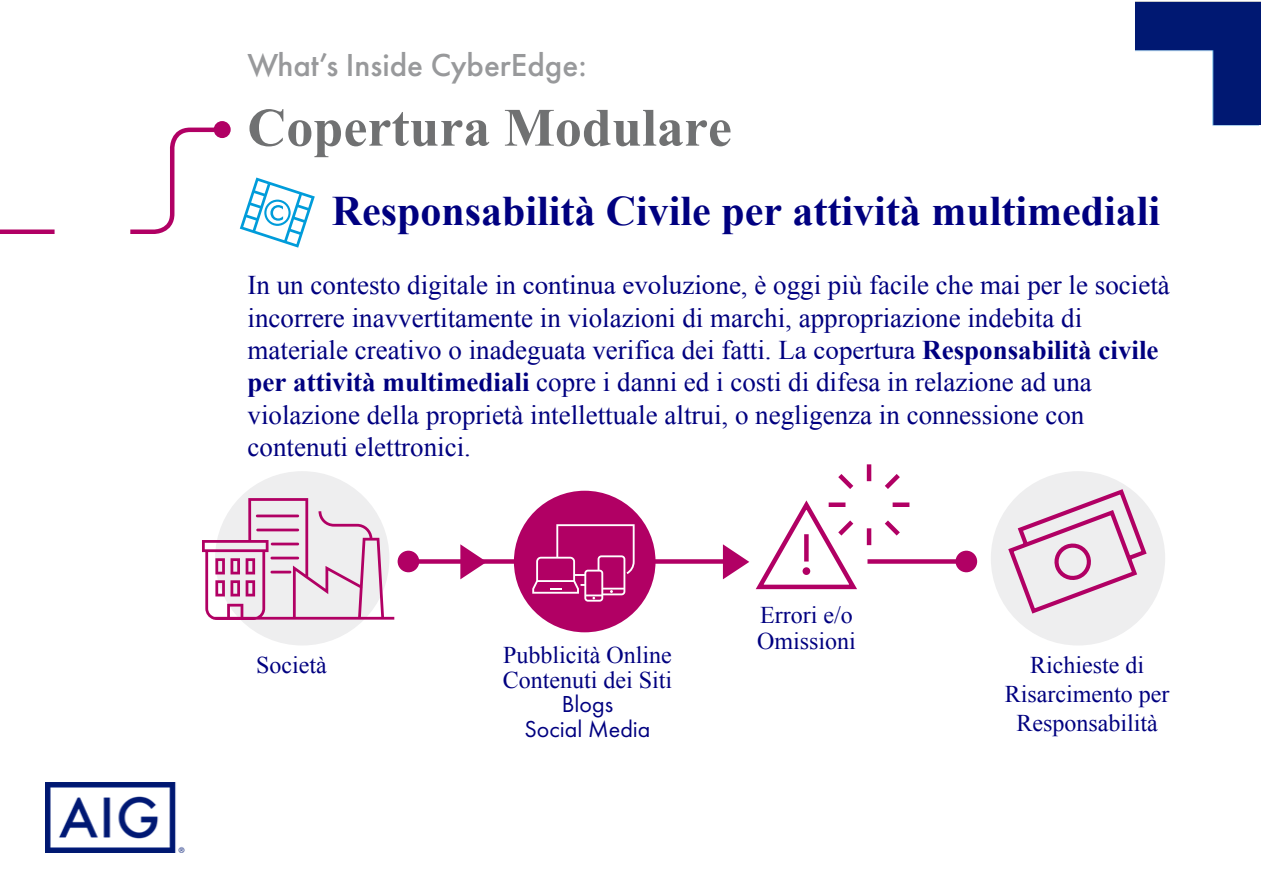
<style>
.page{position:relative;width:1263px;height:893px;background:#fff}
.page>*{position:absolute;margin:0;border:0;box-sizing:border-box;transform-origin:0 0}
.t1{font:700 54px "Times New Roman";color:#707172}
.t2{font:700 42px "Times New Roman";color:#000080}
.t3{font:500 33px "Futura PT";color:#98999b}
.t4{font:27px/32.4px "Times New Roman";color:#000080}
.t5{font:24px/28.8px "Times New Roman";color:#000080}
.t6{font:24px/25px "Futura PT";color:#000080;text-align:center}
.s1{font-weight:700}
</style>
<div class="page">
<svg style="left:240px;top:178px;width:75px;height:70px"></svg>
<div style="left:514px;top:491px;width:141px;height:141px;background:#b10064;border-radius:50%"></div>
<div style="left:215px;top:471px;width:174px;height:174px;background:#eeeeef;border-radius:50%"></div>
<div style="left:991px;top:471px;width:174px;height:174px;background:#eeeeef;border-radius:50%"></div>
<svg style="left:202px;top:498px;width:192px;height:122px"></svg>
<svg style="left:1008px;top:486px;width:140px;height:130px"></svg>
<svg style="left:460px;top:544px;width:24px;height:35px"></svg>
<svg style="left:723px;top:464px;width:187px;height:126px"></svg>
<div style="left:404px;top:559px;width:339px;height:5px;background:#b10064"></div>
<div style="left:398px;top:551px;width:21px;height:21px;background:#b10064;border-radius:50%"></div>
<div style="left:955px;top:551px;width:22px;height:21px;background:#b10064;border-radius:50%"></div>
<svg style="left:532px;top:524px;width:103px;height:78px"></svg>
<div style="left:867px;top:559px;width:103px;height:5px;background:#b10064"></div>
<svg style="left:214px;top:121px;width:17px;height:17px"></svg>
<div style="left:0;top:229px;width:55px;height:5px;background:#b10064"></div>
<svg style="left:130px;top:125px;width:97px;height:109px"></svg>
<img style="left:46px;top:783px;width:139px;height:69px">
<img style="left:1135px;top:1px;width:125px;height:125px">
<p class="t3" style="left:247px;top:45px;width:341px">What’s Inside CyberEdge:</p>
<h1 class="t1" style="left:247px;top:90px;width:486px">Copertura Modulare</h1>
<h2 class="t2" style="left:332px;top:182px;width:830px">Responsabilità Civile per attività multimediali</h2>
<p class="t4" style="left:247px;top:269px;width:924px">In un contesto digitale in continua evoluzione, è oggi più facile che mai per le società incorrere inavvertitamente in violazioni di marchi, appropriazione indebita di materiale creativo o inadeguata verifica dei fatti. La copertura <span class="s1">Responsabilità civile per attività multimediali</span> copre i danni ed i costi di difesa in relazione ad una violazione della proprietà intellettuale altrui, o negligenza in connessione con contenuti elettronici.</p>
<p class="t5" style="left:256px;top:650px;width:72px">Società</p>
<p class="t5" style="left:503px;top:642px;width:171px;line-height:25px">Pubblicità Online<br>Contenuti dei Siti</p>
<p class="t6" style="left:524px;top:691px;width:128px">Blogs<br>Social Media</p>
<p class="t5" style="left:757px;top:602px;width:100px;line-height:25.5px">Errori e/o<br>Omissioni</p>
<p class="t5" style="left:1005px;top:650px;width:166px;text-align:center">Richieste di<br>Risarcimento per<br>Responsabilità</p>
</div>
